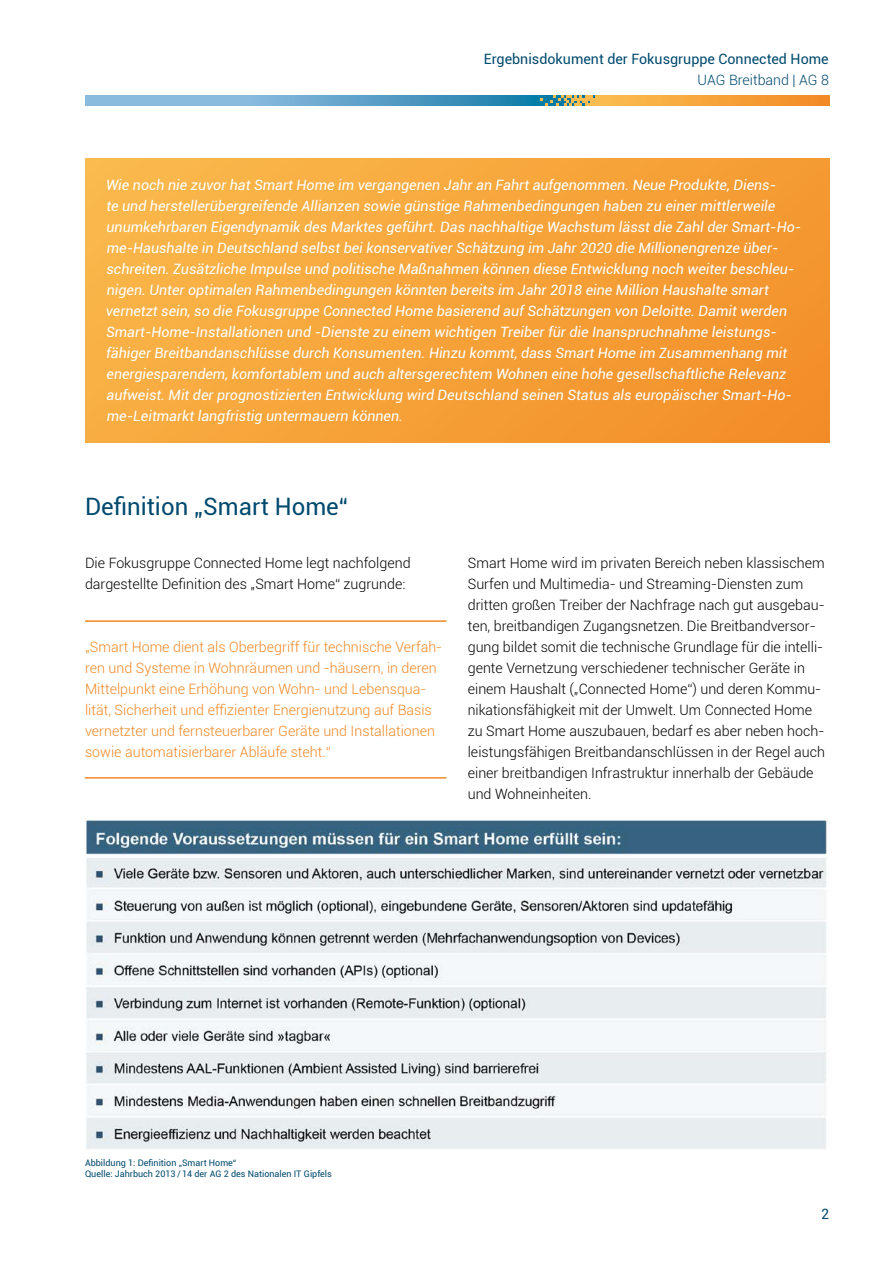
<style>
.page{position:relative;width:893px;height:1263px;background:#fff}
.page>*{position:absolute;margin:0;border:0;box-sizing:border-box;transform-origin:0 0}
.t1{font:24px "Roboto";color:#004a6e}
.t2{font:italic 14.25px/21px "Roboto";color:#fff}
.t3{font:300 14.25px/21px "Roboto";color:#000}
.t4{font:300 14.25px/21px "Roboto";color:#f18825}
.t5{font:14.25px "Roboto";color:#004a6e}
.t6{font:300 14.25px "Roboto";color:#004a6e}
.t7{font:9px/10.5px "Roboto";color:#004a6e}
</style>
<div class="page">
<svg style="left:85px;top:95px;width:455px;height:11px;background:#63a6cc"></svg>
<svg style="left:595px;top:95px;width:234px;height:11px;background:#f6a33a"></svg>
<svg style="left:540px;top:95px;width:55px;height:11px"></svg>
<div style="left:85px;top:158px;width:744px;height:284px;background:linear-gradient(to right,#f9b448,#f3932d)"></div>
<hr style="left:85px;top:620px;width:361px;height:2px;background:#f18825">
<hr style="left:85px;top:777px;width:361px;height:2px;background:#f18825">
<img style="left:85px;top:820px;width:742px;height:329px">
<p class="t5" style="left:484px;top:49px;width:346px">Ergebnisdokument der Fokusgruppe Connected Home</p>
<p class="t6" style="left:698px;top:70px;width:133px">UAG Breitband | AG 8</p>
<p class="t2" style="left:106px;top:174px;width:697px">Wie noch nie zuvor hat Smart Home im vergangenen Jahr an Fahrt aufgenommen. Neue Produkte, Diens-<br>te und herstellerübergreifende Allianzen sowie günstige Rahmenbedingungen haben zu einer mittlerweile unumkehrbaren Eigendynamik des Marktes geführt. Das nachhaltige Wachstum lässt die Zahl der Smart-Ho&shy;me-Haushalte in Deutschland selbst bei konservativer Schätzung im Jahr 2020 die Millionengrenze über&shy;schreiten. Zusätzliche Impulse und politische Maßnahmen können diese Entwicklung noch weiter beschleu&shy;nigen. Unter optimalen Rahmenbedingungen könnten bereits im Jahr 2018 eine Million Haushalte smart vernetzt sein, so die Fokusgruppe Connected Home basierend auf Schätzungen von Deloitte. Damit werden Smart-Home-Installationen und -Dienste zu einem wichtigen Treiber für die Inanspruchnahme leistungs&shy;fähiger Breitbandanschlüsse durch Konsumenten. Hinzu kommt, dass Smart Home im Zusammenhang mit energiesparendem, komfortablem und auch altersgerechtem Wohnen eine hohe gesellschaftliche Relevanz aufweist. Mit der prognostizierten Entwicklung wird Deutschland seinen Status als europäischer Smart-Ho&shy;me-Leitmarkt langfristig untermauern können.</p>
<h1 class="t1" style="left:85px;top:490px;width:264px">Definition „Smart Home“</h1>
<p class="t3" style="left:85px;top:552px;width:327px">Die Fokusgruppe Connected Home legt nachfolgend -dargestellte Definition des „Smart Home“ zugrunde:</p>
<p class="t4" style="left:85px;top:636px;width:359px">„Smart Home dient als Oberbegriff für technische Verfah&shy;ren und Systeme in Wohnräumen und -häusern, in deren Mittelpunkt eine Erhöhung von Wohn- und Lebensqua&shy;lität, Sicherheit und effizienter Energienutzung auf Basis vernetzter und fernsteuerbarer Geräte und Installationen sowie automatisierbarer Abläufe steht.“</p>
<p class="t3" style="left:468px;top:552px;width:359px">Smart Home wird im privaten Bereich neben klassischem Surfen und Multimedia- und Streaming-Diensten zum dritten großen Treiber der Nachfrage nach gut ausgebau&shy;ten, breitbandigen Zugangsnetzen. Die Breitbandversor&shy;gung bildet somit die technische Grundlage für die intelli&shy;gente Vernetzung verschiedener technischer Geräte in einem Haushalt („Connected Home“) und deren Kommu&shy;nikationsfähigkeit mit der Umwelt. Um Connected Home zu Smart Home auszubauen, bedarf es aber neben hoch&shy;leistungsfähigen Breitbandanschlüssen in der Regel auch einer breitbandigen Infrastruktur innerhalb der Gebäude und Wohneinheiten.</p>
<p class="t7" style="left:85px;top:1157px;width:248px">Abbildung 1: Definition „Smart Home“<br>Quelle: Jahrbuch 2013 / 14 der AG 2 des Nationalen IT Gipfels</p>
<p class="t5" style="left:821px;top:1204px;width:10px">2</p>
</div>
